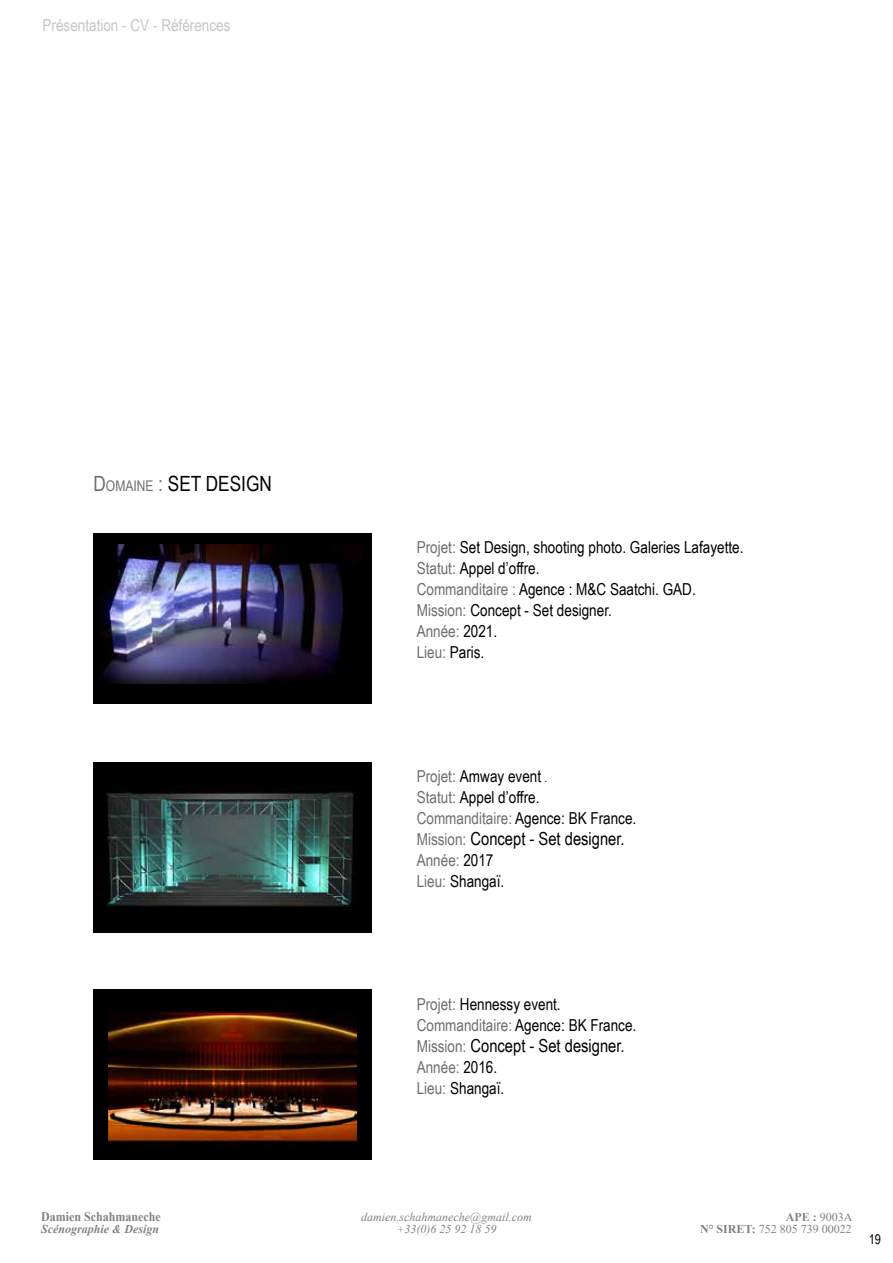
<style>
.page{position:relative;width:893px;height:1263px;background:#fff}
.page>*{position:absolute;margin:0;border:0;box-sizing:border-box;transform-origin:0 0}
.t1{font:21px "Arial Narrow";color:#000}
.t2{font:18px "Arial Narrow";color:#000}
.t3{font:16.5px/21px "Arial Narrow";color:#000}
.t4{font:16.5px "Arial Narrow";color:#c9c5c5}
.t5{font:13.5px "Arial Narrow";color:#000}
.t6{font:700 13.2px "Times New Roman";color:#808285;scale:.91 1}
.t7{font:italic 12px/12px "Times New Roman";color:#808285;text-align:center}
.t8{font:12px/12px "Times New Roman";color:#808285;text-align:right}
.t9{font:italic 700 12px "Times New Roman";color:#808285}
.s1{color:#6d6e71}
.s2{font-size:14.7px;color:#6d6e71}
.s3{font-style:italic;font-size:12px}
.s4{font-size:16.5px;color:#6d6e71}
.s5{font-weight:700}
</style>
<div class="page">
<div style="left:94px;top:762px;width:278px;height:170px;background:#000"></div>
<div style="left:94px;top:990px;width:278px;height:170px;background:#000"></div>
<div style="left:94px;top:534px;width:278px;height:170px;background:#000"></div>
<img style="left:100px;top:545px;width:262px;height:139px">
<img style="left:98px;top:792px;width:258px;height:115px">
<img style="left:108px;top:1010px;width:248px;height:132px">
<p class="t4" style="left:43px;top:14px;width:190px">Présentation - CV - Références</p>
<p class="t1" style="left:94px;top:468px;width:180px"><span class="s1">D</span><span class="s2">OMAINE</span> <span class="s1">:</span> Set design</p>
<p class="t6" style="left:41px;top:1207px;width:133px">Damien Schahmaneche</p>
<p class="t9" style="left:41px;top:1221px;width:120px">Scénographie &amp; Design</p>
<p class="t3" style="left:417px;top:536px;width:328px"><span class="s1">Projet:</span> Set Design, shooting photo. Galeries Lafayette.<br><span class="s1">Statut:</span> Appel d’offre.<br><span class="s1">Commanditaire :</span> Agence : M&amp;C Saatchi. GAD.<br><span class="s1">Mission:</span> Concept - Set designer.<br><span class="s1">Année:</span> 2021.<br><span class="s1">Lieu:</span> Paris.</p>
<p class="t3" style="left:417px;top:765px;width:221px"><span class="s1">Projet:</span> Amway event <span class="s3">.<br></span><span class="s1">Statut:</span> Appel d’offre.<br><span class="s1">Commanditaire:</span> Agence: BK France.</p>
<p class="t2" style="left:417px;top:825px;width:210px"><span class="s4">Mission:</span> Concept - Set designer.</p>
<p class="t3" style="left:417px;top:849px;width:89px"><span class="s1">Année:</span> 2017<br><span class="s1">Lieu:</span> Shangaï.</p>
<p class="t3" style="left:417px;top:993px;width:221px"><span class="s1">Projet:</span> Hennessy event.<br><span class="s1">Commanditaire:</span> Agence: BK France.</p>
<p class="t2" style="left:417px;top:1033px;width:210px"><span class="s4">Mission:</span> Concept - Set designer.</p>
<p class="t3" style="left:417px;top:1056px;width:89px"><span class="s1">Année:</span> 2016.<br><span class="s1">Lieu:</span> Shangaï.</p>
<p class="t7" style="left:361px;top:1211px;width:172px">damien.schahmaneche@gmail.com +33(0)6 25 92 18 59</p>
<p class="t8" style="left:700px;top:1211px;width:154px"><span class="s5">APE :</span> 9003A<br><span class="s5">N° SIRET:</span> 752 805 739 00022</p>
<p class="t5" style="left:869px;top:1229px;width:14px">19</p>
</div>
